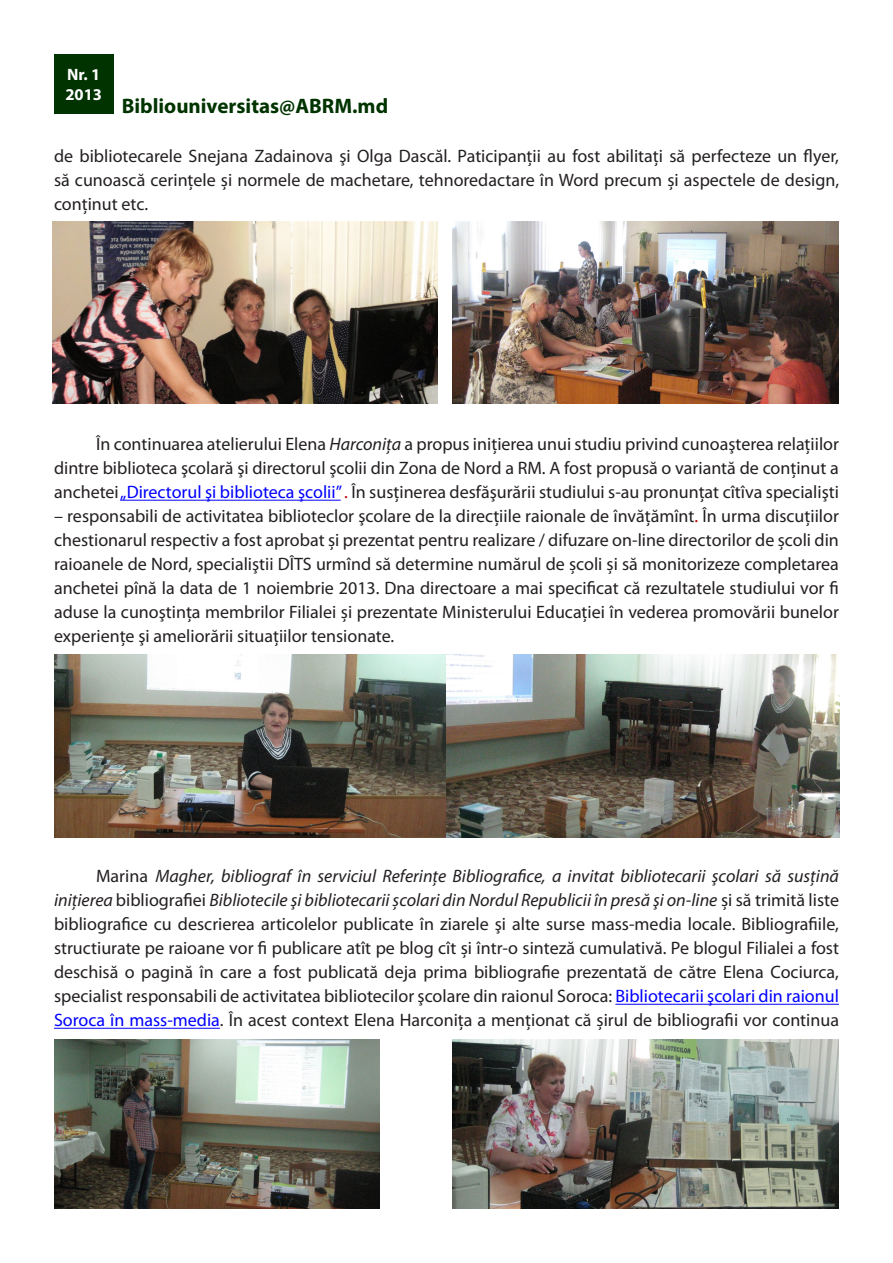
<style>
.page{position:relative;width:893px;height:1263px;background:#fff}
.page>*{position:absolute;margin:0;border:0;box-sizing:border-box;transform-origin:0 0}
.t1{font:700 21px "Myriad Pro";color:#030}
.t2{font:18px/24px "Myriad Pro";color:#231f20;text-align:justify}
.t3{font:700 16.5px "Myriad Pro";color:#fff}
.s1{font-style:italic}
.s2{color:#00f}
.s3{color:#c00000}
</style>
<div class="page">
<hr style="left:120px;top:500px;width:221px;height:1px;background:#00f">
<hr style="left:615px;top:1004px;width:224px;height:1px;background:#00f">
<hr style="left:54px;top:1028px;width:166px;height:1px;background:#00f">
<div style="left:54px;top:54px;width:59px;height:59px;background:#030"></div>
<img style="left:52px;top:222px;width:386px;height:182px">
<img style="left:452px;top:222px;width:387px;height:182px">
<img style="left:54px;top:655px;width:785px;height:182px">
<img style="left:54px;top:1039px;width:326px;height:170px">
<img style="left:452px;top:1039px;width:387px;height:170px">
<p class="t3" style="left:67px;top:64px;width:35px">Nr. 1</p>
<p class="t3" style="left:65px;top:83px;width:38px">2013</p>
<p class="t1" style="left:122px;top:93px;width:268px">Bibliouniversitas@ABRM.md</p>
<p class="t2" style="left:54px;top:144px;width:786px">de bibliotecarele Snejana Zadainova şi Olga Dascăl. Paticipanții au fost abilitați să perfecteze un flyer, să cunoască cerințele și normele de machetare, tehnoredactare în Word precum și aspectele de design, conținut etc.</p>
<p class="t2" style="left:54px;top:432px;width:786px;text-indent:42px">În continuarea atelierului Elena <span class="s1">Harconiţa</span> a propus iniţierea unui studiu privind cunoaşterea relaţiilor dintre biblioteca şcolară şi directorul şcolii din Zona de Nord a RM. A fost propusă o variantă de conţinut a anchetei <span class="s2">„Directorul şi biblioteca şcolii”</span> <span class="s3">.</span> În susţinerea desfăşurării studiului s-au pronunţat cîtîva specialişti</p>
<p class="t2" style="left:54px;top:504px;width:786px">– responsabili de activitatea biblioteclor şcolare de la direcţiile raionale de învăţămînt<span class="s3">.</span> În urma discuțiilor chestionarul respectiv a fost aprobat și prezentat pentru realizare / difuzare on-line directorilor de școli din raioanele de Nord, specialiştii DÎTS urmînd să determine numărul de școli și să monitorizeze completarea anchetei pînă la data de 1 noiembrie 2013. Dna directoare a mai specificat că rezultatele studiului vor fi aduse la cunoştinţa membrilor Filialei și prezentate Ministerului Educaţiei în vederea promovării bunelor experienţe şi ameliorării situaţiilor tensionate.</p>
<p class="t2" style="left:54px;top:864px;width:786px;text-indent:42px">Marina <span class="s1">Magher, bibliograf în serviciul Referinţe Bibliografice, a invitat bibliotecarii şcolari să susţină iniţierea</span> bibliografiei <span class="s1">Bibliotecile şi bibliotecarii școlari din Nordul Republicii în presă şi on-line</span> și să trimită liste bibliografice cu descrierea articolelor publicate în ziarele şi alte surse mass-media locale. Bibliografiile, structiurate pe raioane vor fi publicare atît pe blog cît și într-o sinteză cumulativă. Pe blogul Filialei a fost deschisă o pagină în care a fost publicată deja prima bibliografie prezentată de către Elena Cociurca, specialist responsabili de activitatea bibliotecilor şcolare din raionul Soroca: <span class="s2">Bibliotecarii şcolari din raionul Soroca în mass-media</span>. În acest context Elena Harconița a menționat că șirul de bibliografii vor continua</p>
</div>
